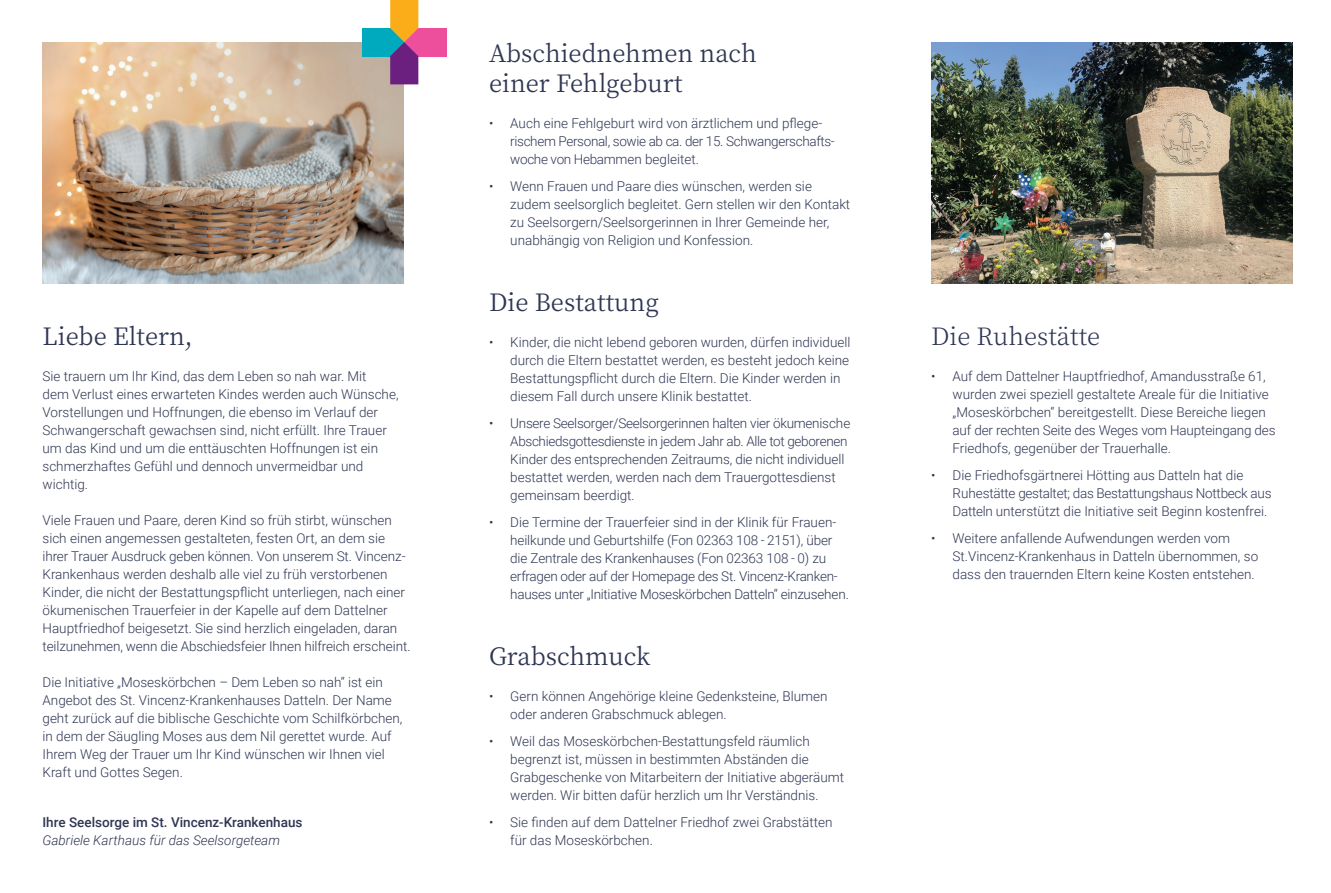
<style>
.page{position:relative;width:1331px;height:893px;background:#fff}
.page>*{position:absolute;margin:0;border:0;box-sizing:border-box;transform-origin:0 0}
.t1{font:24px/30px "Noto Serif JP";color:#2f3653}
.t2{font:300 24px "Noto Serif JP";color:#2f3653}
.t3{font:300 13.5px/18px "Roboto";color:#2f3653}
.t4{font:300 13.5px/18px "Roboto";letter-spacing:-.025em;color:#2f3653}
.t5{font:500 13.5px "Roboto";color:#2f3653}
.t6{font:italic 300 13.5px "Roboto";color:#2f3653}
</style>
<div class="page">
<img style="left:43px;top:43px;width:361px;height:240px">
<div style="left:404px;top:28px;width:42px;height:28px;background:#ee4f9d"></div>
<div style="left:362px;top:28px;width:42px;height:28px;background:#00aabe"></div>
<svg style="left:390px;top:0;width:28px;height:84px;background:#a86a5c"></svg>
<img style="left:931px;top:43px;width:362px;height:240px">
<p class="t1" style="left:43px;top:322px;width:152px">Liebe Eltern,</p>
<p class="t3" style="left:43px;top:367px;width:358px">Sie trauern um Ihr Kind, das dem Leben so nah war. Mit<br>dem Verlust eines erwarteten Kindes werden auch Wünsche,</p>
<p class="t3" style="left:43px;top:403px;width:337px">Vorstellungen und Hoffnungen, die ebenso im Verlauf der</p>
<p class="t3" style="left:43px;top:421px;width:346px">Schwangerschaft gewachsen sind, nicht erfüllt. Ihre Trauer</p>
<p class="t3" style="left:43px;top:439px;width:337px">um das Kind und um die enttäuschten Hoffnungen ist ein</p>
<p class="t3" style="left:43px;top:457px;width:322px">schmerzhaftes Gefühl und dennoch unvermeidbar und wichtig.</p>
<p class="t3" style="left:43px;top:511px;width:351px">Viele Frauen und Paare, deren Kind so früh stirbt, wünschen</p>
<p class="t3" style="left:43px;top:529px;width:344px">sich einen angemessen gestalteten, festen Ort, an dem sie</p>
<p class="t3" style="left:43px;top:547px;width:364px">ihrer Trauer Ausdruck geben können. Von unserem St. Vincenz-</p>
<p class="t3" style="left:43px;top:565px;width:347px">Krankenhaus werden deshalb alle viel zu früh verstorbenen</p>
<p class="t3" style="left:43px;top:583px;width:370px">Kinder, die nicht der Bestattungspflicht unterliegen, nach einer ökumenischen Trauerfeier in der Kapelle auf dem Dattelner Hauptfriedhof beigesetzt. Sie sind herzlich eingeladen, daran teilzunehmen, wenn die Abschiedsfeier Ihnen hilfreich erscheint.</p>
<p class="t3" style="left:43px;top:673px;width:342px">Die Initiative „Moseskörbchen – Dem Leben so nah“ ist ein</p>
<p class="t3" style="left:43px;top:691px;width:351px">Angebot des St. Vincenz-Krankenhauses Datteln. Der Name</p>
<p class="t3" style="left:43px;top:709px;width:361px">geht zurück auf die biblische Geschichte vom Schilfkörbchen,</p>
<p class="t3" style="left:43px;top:727px;width:351px">in dem der Säugling Moses aus dem Nil gerettet wurde. Auf<br>Ihrem Weg der Trauer um Ihr Kind wünschen wir Ihnen viel<br>Kraft und Gottes Segen.</p>
<p class="t5" style="left:43px;top:813px;width:262px">Ihre Seelsorge im St. Vincenz-Krankenhaus</p>
<p class="t6" style="left:43px;top:831px;width:239px">Gabriele Karthaus für das Seelsorgeteam</p>
<p class="t1" style="left:489px;top:39px;width:269px">Abschiednehmen nach einer Fehlgeburt</p>
<p class="t4" style="left:510px;top:114px;width:326px;text-indent:-21px">• Auch eine Fehlgeburt wird von ärztlichem und pflege&shy;rischem Personal, sowie ab ca. der 15. Schwangerschafts&shy;woche von Hebammen begleitet.</p>
<p class="t3" style="left:510px;top:177px;width:341px;text-indent:-21px">• Wenn Frauen und Paare dies wünschen, werden sie zudem seelsorglich begleitet. Gern stellen wir den Kontakt zu Seelsorgern/Seelsorgerinnen in Ihrer Gemeinde her,</p>
<p class="t3" style="left:510px;top:231px;width:245px">unabhängig von Religion und Konfession.</p>
<p class="t1" style="left:489px;top:288px;width:171px">Die Bestattung</p>
<p class="t3" style="left:510px;top:333px;width:342px;text-indent:-21px">• Kinder, die nicht lebend geboren wurden, dürfen individuell durch die Eltern bestattet werden, es besteht jedoch keine Bestattungspflicht durch die Eltern. Die Kinder werden in diesem Fall durch unsere Klinik bestattet.</p>
<p class="t3" style="left:510px;top:414px;width:342px;text-indent:-21px">• Unsere Seelsorger/Seelsorgerinnen halten vier ökumenische Abschiedsgottesdienste in jedem Jahr ab. Alle tot geborenen Kinder des entsprechenden Zeitraums, die nicht individuell bestattet werden, werden nach dem Trauergottesdienst gemeinsam beerdigt.</p>
<p class="t3" style="left:510px;top:513px;width:340px;text-indent:-21px">• Die Termine der Trauerfeier sind in der Klinik für Frauen&shy;heilkunde und Geburtshilfe (Fon 02363 108 - 2151), über die Zentrale des Krankenhauses (Fon 02363 108 - 0) zu erfragen oder auf der Homepage des St. Vincenz-Kranken&shy;hauses unter „Initiative Moseskörbchen Datteln“ einzusehen.</p>
<p class="t1" style="left:489px;top:642px;width:163px">Grabschmuck</p>
<p class="t3" style="left:489px;top:687px;width:340px">• Gern können Angehörige kleine Gedenksteine, Blumen</p>
<p class="t3" style="left:510px;top:705px;width:218px">oder anderen Grabschmuck ablegen.</p>
<p class="t3" style="left:510px;top:732px;width:335px;text-indent:-21px">• Weil das Moseskörbchen-Bestattungsfeld räumlich begrenzt ist, müssen in bestimmten Abständen die Grabgeschenke von Mitarbeitern der Initiative abgeräumt werden. Wir bitten dafür herzlich um Ihr Verständnis.</p>
<p class="t3" style="left:510px;top:813px;width:324px;text-indent:-21px">• Sie finden auf dem Dattelner Friedhof zwei Grabstätten für das Moseskörbchen.</p>
<p class="t2" style="left:931px;top:323px;width:171px">Die Ruhestätte</p>
<p class="t3" style="left:931px;top:367px;width:339px;text-align:right">• Auf dem Dattelner Hauptfriedhof, Amandusstraße 61, wurden zwei speziell gestaltete Areale für die Initiative</p>
<p class="t3" style="left:952px;top:403px;width:325px">„Moseskörbchen“ bereitgestellt. Diese Bereiche liegen auf der rechten Seite des Weges vom Haupteingang des<br>Friedhofs, gegenüber der Trauerhalle.</p>
<p class="t3" style="left:952px;top:466px;width:321px;text-indent:-21px">• Die Friedhofsgärtnerei Hötting aus Datteln hat die<br>Ruhestätte gestaltet; das Bestattungshaus Nottbeck aus<br>Datteln unterstützt die Initiative seit Beginn kostenfrei.</p>
<p class="t3" style="left:931px;top:529px;width:300px">• Weitere anfallende Aufwendungen werden vom</p>
<p class="t3" style="left:952px;top:547px;width:307px">St.Vincenz-Krankenhaus in Datteln übernommen, so dass den trauernden Eltern keine Kosten entstehen.</p>
</div>
